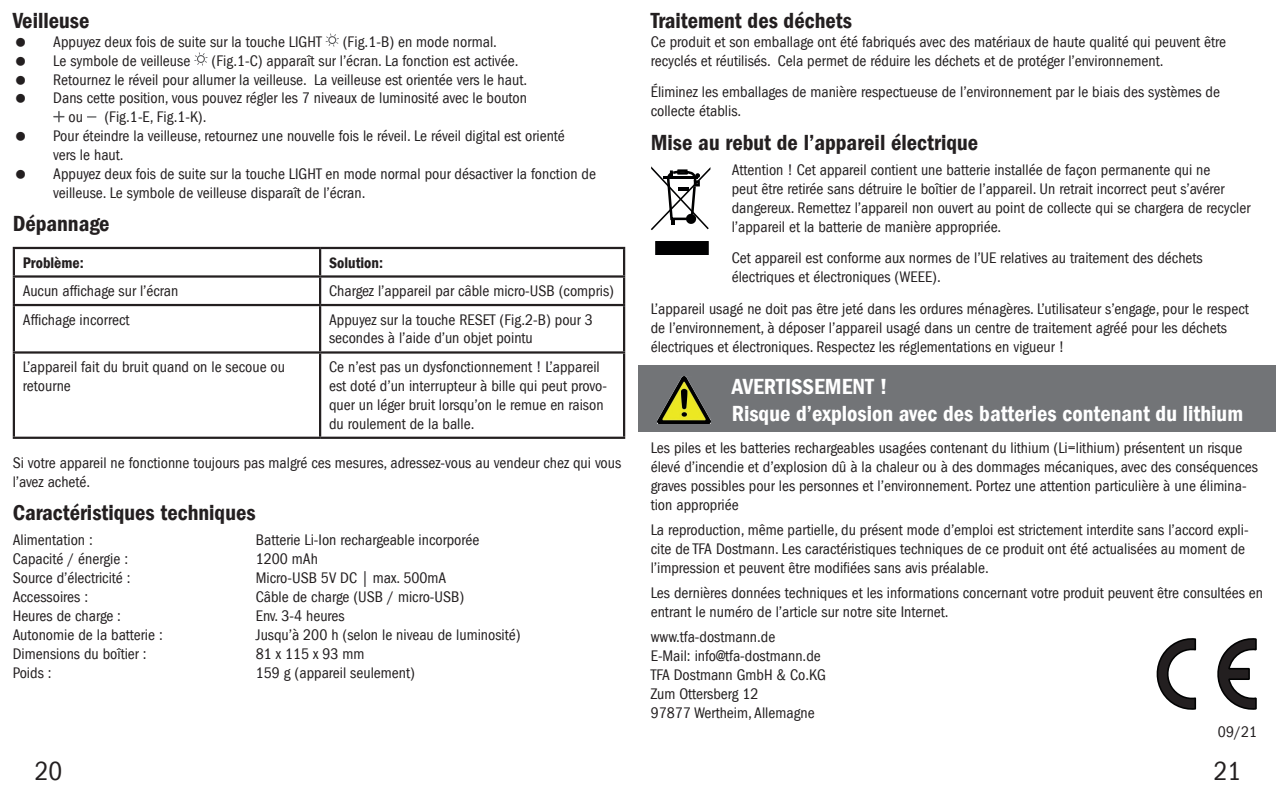
<style>
.page{position:relative;width:1276px;height:798px;background:#fff}
.page>*{position:absolute;margin:0;border:0;box-sizing:border-box;transform-origin:0 0}
.t1{font:condensed 27px "Franklin Gothic LT";color:#231f20}
.t2{font:600 condensed 22.5px "Franklin Gothic LT";color:#231f20}
.t3{font:600 condensed 22.5px/27px "Franklin Gothic LT";color:#fff}
.t4{font:condensed 15.75px/18.9px "Franklin Gothic LT";color:#231f20}
.t5{font:600 condensed 15.75px "Franklin Gothic LT";color:#231f20}
</style>
<div class="page">
<div style="left:638px;top:365px;width:638px;height:67px;background:#727477"></div>
<svg style="left:325px;top:33px;width:14px;height:14px"></svg>
<svg style="left:194px;top:52px;width:14px;height:14px"></svg>
<svg style="left:53px;top:111px;width:12px;height:11px"></svg>
<svg style="left:87px;top:116px;width:9px;height:2px"></svg>
<hr style="left:13px;top:247px;width:307px;height:2px;background:#231f20">
<hr style="left:13px;top:249px;width:2px;height:26px;background:#231f20">
<hr style="left:320px;top:247px;width:305px;height:2px;background:#231f20">
<hr style="left:319px;top:249px;width:2px;height:26px;background:#231f20">
<hr style="left:623px;top:249px;width:2px;height:26px;background:#231f20">
<hr style="left:13px;top:275px;width:307px;height:2px;background:#231f20">
<hr style="left:13px;top:277px;width:2px;height:27px;background:#231f20">
<hr style="left:320px;top:275px;width:305px;height:2px;background:#231f20">
<hr style="left:319px;top:277px;width:2px;height:27px;background:#231f20">
<hr style="left:623px;top:277px;width:2px;height:27px;background:#231f20">
<hr style="left:13px;top:304px;width:307px;height:2px;background:#231f20">
<hr style="left:13px;top:306px;width:2px;height:45px;background:#231f20">
<hr style="left:320px;top:304px;width:305px;height:2px;background:#231f20">
<hr style="left:319px;top:306px;width:2px;height:45px;background:#231f20">
<hr style="left:623px;top:306px;width:2px;height:45px;background:#231f20">
<hr style="left:13px;top:351px;width:307px;height:2px;background:#231f20">
<hr style="left:13px;top:353px;width:2px;height:83px;background:#231f20">
<hr style="left:320px;top:351px;width:305px;height:2px;background:#231f20">
<hr style="left:319px;top:353px;width:2px;height:83px;background:#231f20">
<hr style="left:623px;top:353px;width:2px;height:83px;background:#231f20">
<hr style="left:13px;top:436px;width:307px;height:2px;background:#231f20">
<hr style="left:320px;top:436px;width:305px;height:2px;background:#231f20">
<div style="left:655px;top:241px;width:53px;height:13px;background:#000001"></div>
<svg style="left:651px;top:166px;width:59px;height:64px"></svg>
<img style="left:657px;top:376px;width:54px;height:47px">
<svg style="left:1156px;top:638px;width:40px;height:72px"></svg>
<svg style="left:1217px;top:638px;width:40px;height:72px"></svg>
<h2 class="t2" style="left:13px;top:7px;width:78px">Veilleuse</h2>
<p class="t4" style="left:53px;top:32px;width:270px">Appuyez deux fois de suite sur la touche LIGHT</p>
<p class="t4" style="left:343px;top:32px;width:156px">(Fig.1-B) en mode normal.</p>
<p class="t4" style="left:53px;top:51px;width:139px">Le symbole de veilleuse</p>
<p class="t4" style="left:211px;top:51px;width:308px">(Fig.1-C) apparaît sur l’écran. La fonction est activée.</p>
<p class="t4" style="left:53px;top:70px;width:475px">Retournez le réveil pour allumer la veilleuse. La veilleuse est orientée vers le haut.</p>
<p class="t4" style="left:53px;top:89px;width:475px">Dans cette position, vous pouvez régler les 7 niveaux de luminosité avec le bouton</p>
<p class="t4" style="left:68px;top:108px;width:16px">ou</p>
<p class="t4" style="left:53px;top:108px;width:544px;text-indent:51px">(Fig.1-E, Fig.1-K).<br>Pour éteindre la veilleuse, retournez une nouvelle fois le réveil. Le réveil digital est orienté<br>vers le haut.<br>Appuyez deux fois de suite sur la touche LIGHT en mode normal pour désactiver la fonction de veilleuse. Le symbole de veilleuse disparaît de l’écran.</p>
<h2 class="t2" style="left:13px;top:211px;width:98px">Dépannage</h2>
<p class="t5" style="left:23px;top:253px;width:62px">Problème:</p>
<p class="t5" style="left:329px;top:253px;width:55px">Solution:</p>
<p class="t4" style="left:23px;top:281px;width:157px">Aucun affichage sur l’écran</p>
<p class="t4" style="left:329px;top:281px;width:286px">Chargez l’appareil par câble micro-USB (compris)</p>
<p class="t4" style="left:23px;top:310px;width:108px">Affichage incorrect</p>
<p class="t4" style="left:329px;top:310px;width:265px">Appuyez sur la touche RESET (Fig.2-B) pour 3 secondes à l’aide d’un objet pointu</p>
<p class="t4" style="left:23px;top:357px;width:264px">L’appareil fait du bruit quand on le secoue ou retourne</p>
<p class="t4" style="left:329px;top:357px;width:279px">Ce n’est pas un dysfonctionnement ! L’appareil est doté d’un interrupteur à bille qui peut provo&shy;quer un léger bruit lorsqu’on le remue en raison du roulement de la balle.</p>
<p class="t4" style="left:13px;top:453px;width:610px">Si votre appareil ne fonctionne toujours pas malgré ces mesures, adressez-vous au vendeur chez qui vous l’avez acheté.</p>
<h2 class="t2" style="left:13px;top:499px;width:244px">Caractéristiques techniques</h2>
<p class="t4" style="left:13px;top:530px;width:82px">Alimentation :</p>
<p class="t4" style="left:256px;top:530px;width:225px">Batterie Li-Ion rechargeable incorporée</p>
<p class="t4" style="left:13px;top:549px;width:117px">Capacité / énergie :</p>
<p class="t4" style="left:256px;top:549px;width:64px">1200 mAh</p>
<p class="t4" style="left:13px;top:568px;width:119px">Source d’électricité :</p>
<p class="t4" style="left:256px;top:568px;width:192px">Micro-USB 5V DC | max. 500mA</p>
<p class="t4" style="left:13px;top:587px;width:77px">Accessoires :</p>
<p class="t4" style="left:256px;top:587px;width:210px">Câble de charge (USB / micro-USB)</p>
<p class="t4" style="left:13px;top:606px;width:110px">Heures de charge :</p>
<p class="t4" style="left:256px;top:606px;width:90px">Env. 3-4 heures</p>
<p class="t4" style="left:13px;top:625px;width:152px">Autonomie de la batterie :</p>
<p class="t4" style="left:256px;top:625px;width:266px">Jusqu’à 200 h (selon le niveau de luminosité)</p>
<p class="t4" style="left:13px;top:644px;width:135px">Dimensions du boîtier :</p>
<p class="t4" style="left:256px;top:644px;width:110px">81 x 115 x 93 mm</p>
<p class="t4" style="left:13px;top:663px;width:40px">Poids :</p>
<p class="t4" style="left:256px;top:663px;width:161px">159 g (appareil seulement)</p>
<h1 class="t1" style="left:35px;top:755px;width:29px">20</h1>
<h2 class="t2" style="left:651px;top:7px;width:203px">Traitement des déchets</h2>
<p class="t4" style="left:651px;top:32px;width:577px">Ce produit et son emballage ont été fabriqués avec des matériaux de haute qualité qui peuvent être recyclés et réutilisés. Cela permet de réduire les déchets et de protéger l’environnement.</p>
<p class="t4" style="left:651px;top:83px;width:571px">Éliminez les emballages de manière respectueuse de l’environnement par le biais des systèmes de collecte établis.</p>
<h2 class="t2" style="left:651px;top:129px;width:329px">Mise au rebut de l’appareil électrique</h2>
<p class="t4" style="left:732px;top:160px;width:520px">Attention ! Cet appareil contient une batterie installée de façon permanente qui ne<br>peut être retirée sans détruire le boîtier de l’appareil. Un retrait incorrect peut s’avérer dangereux. Remettez l’appareil non ouvert au point de collecte qui se chargera de recycler l’appareil et la batterie de manière appropriée.</p>
<p class="t4" style="left:732px;top:249px;width:472px">Cet appareil est conforme aux normes de l’UE relatives au traitement des déchets électriques et électroniques (WEEE).</p>
<p class="t4" style="left:651px;top:299px;width:599px">L’appareil usagé ne doit pas être jeté dans les ordures ménagères. L’utilisateur s’engage, pour le respect de l’environnement, à déposer l’appareil usagé dans un centre de traitement agréé pour les déchets électriques et électroniques. Respectez les réglementations en vigueur !</p>
<h2 class="t3" style="left:732px;top:373px;width:513px">AVERTISSEMENT !<br>Risque d’explosion avec des batteries contenant du lithium</h2>
<p class="t4" style="left:651px;top:438px;width:609px">Les piles et les batteries rechargeables usagées contenant du lithium (Li=lithium) présentent un risque élevé d’incendie et d’explosion dû à la chaleur ou à des dommages mécaniques, avec des conséquences graves possibles pour les personnes et l’environnement. Portez une attention particulière à une élimina&shy;tion appropriée</p>
<p class="t4" style="left:651px;top:520px;width:599px">La reproduction, même partielle, du présent mode d’emploi est strictement interdite sans l’accord expli&shy;cite de TFA Dostmann. Les caractéristiques techniques de ce produit ont été actualisées au moment de l’impression et peuvent être modifiées sans avis préalable.</p>
<p class="t4" style="left:651px;top:583px;width:614px">Les dernières données techniques et les informations concernant votre produit peuvent être consultées en entrant le numéro de l’article sur notre site Internet.</p>
<p class="t4" style="left:651px;top:627px;width:177px">www.tfa-dostmann.de<br>E-Mail: info@tfa-dostmann.de<br>TFA Dostmann GmbH &amp; Co.KG<br>Zum Ottersberg 12<br>97877 Wertheim, Allemagne</p>
<p class="t4" style="left:1218px;top:722px;width:41px">09/21</p>
<h1 class="t1" style="left:1213px;top:755px;width:29px">21</h1>
</div>
